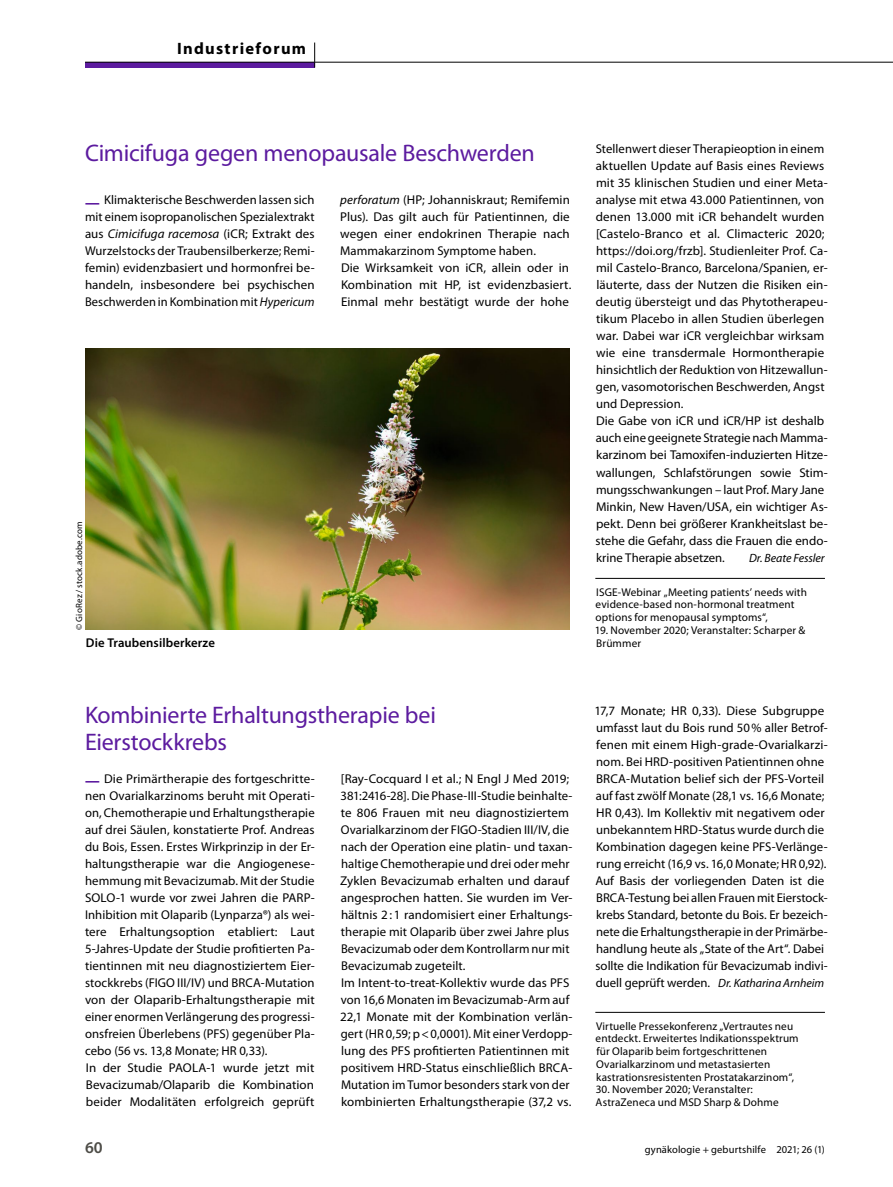
<style>
.page{position:relative;width:893px;height:1187px;background:#fff}
.page>*{position:absolute;margin:0;border:0;box-sizing:border-box;transform-origin:0 0}
.Title_Box{font:24px/27px "Myriad Pro";letter-spacing:-.01em;color:#5c1b9f}
.t1{font:700 16.5px "Myriad Pro";letter-spacing:.08em;color:#000}
.t2{font:600 16.5px "Myriad Pro";color:#4d4c47}
.Para_Meldung{font:12.75px/17px "Myriad Pro";letter-spacing:.005em;color:#000}
.Image_Caption_x{font:600 12.75px "Myriad Pro";letter-spacing:.005em;color:#000}
.Para_Meldung-2{font:italic 12px "Myriad Pro";letter-spacing:-.005em;color:#000}
.Source_x{font:11.25px/12.8px "Myriad Pro";letter-spacing:.01em;color:#000}
.t3{font:10.5px "Myriad Pro";letter-spacing:.015em;color:#000}
.Image_Source_x{font:9px "Myriad Pro";letter-spacing:.02em;color:#000}
.s1{font-weight:700;font-size:16.65px;color:#5c1b9f}
.s2{font-style:italic}
.s3{font-style:italic;font-size:12px}
</style>
<div class="page">
<hr style="left:595px;top:578px;width:230px;height:1px;background:#000">
<img style="left:85px;top:348px;width:485px;height:281px">
<hr style="left:595px;top:1012px;width:230px;height:1px;background:#000">
<div style="left:85px;top:62px;width:230px;height:5px;background:#5c1b9f"></div>
<hr style="left:85px;top:62px;width:230px;height:1px;background:#000">
<hr style="left:315px;top:62px;width:578px;height:1px;background:#000">
<svg style="left:314px;top:43px;width:1px;height:24px"></svg>
<p class="t1" style="left:177px;top:37px;width:131px">Industrieforum</p>
<p class="Title_Box" style="left:85px;top:139px;width:451px">Cimicifuga gegen menopausale Beschwerden</p>
<p class="Para_Meldung" style="left:85px;top:191px;width:231px;text-align:justify"><span class="s1">—</span> Klimakterische Beschwerden lassen sich mit einem isopropanolischen Spezialextrakt aus <span class="s2">Cimicifuga racemosa</span> (iCR; Extrakt des Wurzelstocks der Traubensilberkerze; Remi&shy;femin) evidenzbasiert und hormonfrei be&shy;handeln, insbesondere bei psychischen Beschwerden in Kombination mit <span class="s2">Hypericum</span></p>
<p class="Para_Meldung" style="left:340px;top:191px;width:231px;text-align:justify"><span class="s2">perforatum</span> (HP; Johanniskraut; Remifemin Plus). Das gilt auch für Patientinnen, die wegen einer endokrinen Therapie nach Mammakarzinom Symptome haben.</p>
<p class="Para_Meldung" style="left:596px;top:140px;width:233px">Stellenwert dieser Therapieoption in einem aktuellen Update auf Basis eines Reviews mit 35 klinischen Studien und einer Meta&shy;analyse mit etwa 43.000 Patientinnen, von denen 13.000 mit iCR behandelt wurden [Castelo-Branco et al. Climacteric 2020; https://doi.org/frzb]. Studienleiter Prof. Ca&shy;mil Castelo-Branco, Barcelona/Spanien, er&shy;läuterte, dass der Nutzen die Risiken ein&shy;deutig übersteigt und das Phytotherapeu&shy;tikum Placebo in allen Studien überlegen war. Dabei war iCR vergleichbar wirksam wie eine transdermale Hormontherapie hinsichtlich der Reduktion von Hitzewallun&shy;gen, vasomotorischen Beschwerden, Angst und Depression.</p>
<p class="Para_Meldung" style="left:596px;top:412px;width:234px">Die Gabe von iCR und iCR/HP ist deshalb auch eine geeignete Strategie nach Mamma&shy;karzinom bei Tamoxifen-induzierten Hitze&shy;wallungen, Schlafstörungen sowie Stim&shy;mungsschwankungen – laut Prof. Mary Jane Minkin, New Haven/USA, ein wichtiger As&shy;pekt. Denn bei größerer Krankheitslast be&shy;stehe die Gefahr, dass die Frauen die endo&shy;krine Therapie absetzen.</p>
<p class="Para_Meldung" style="left:341px;top:259px;width:232px">Die Wirksamkeit von iCR, allein oder in<br>Kombination mit HP, ist evidenzbasiert.<br>Einmal mehr bestätigt wurde der hohe</p>
<p class="Image_Source_x" style="left:73px;top:629px;width:110px;rotate:-90deg">© GioRez / stock.adobe.com</p>
<p class="Para_Meldung-2" style="left:749px;top:550px;width:77px">Dr. Beate Fessler</p>
<p class="Source_x" style="left:596px;top:585px;width:213px">ISGE-Webinar „Meeting patients’ needs with evidence-based non-hormonal treatment options for menopausal symptoms“,</p>
<p class="Source_x" style="left:595px;top:623px;width:212px">19. November 2020; Veranstalter: Scharper &amp;</p>
<p class="Image_Caption_x" style="left:86px;top:634px;width:131px">Die Traubensilberkerze</p>
<p class="Source_x" style="left:596px;top:636px;width:46px">Brümmer</p>
<p class="Title_Box" style="left:85px;top:701px;width:352px">Kombinierte Erhaltungstherapie bei<br>Eierstockkrebs</p>
<p class="Para_Meldung" style="left:85px;top:769px;width:231px;text-align:justify"><span class="s1">—</span> Die Primärtherapie des fortgeschritte&shy;nen Ovarialkarzinoms beruht mit Operati&shy;on, Chemotherapie und Erhaltungstherapie auf drei Säulen, konstatierte Prof. Andreas du Bois, Essen. Erstes Wirkprinzip in der Er&shy;haltungstherapie war die Angiogenese&shy;hemmung mit Bevacizumab. Mit der Studie SOLO-1 wurde vor zwei Jahren die PARP-Inhibition mit Olaparib (Lynparza®) als wei&shy;tere Erhaltungsoption etabliert: Laut 5-Jahres-Update der Studie profitierten Pa&shy;tientinnen mit neu diagnostiziertem Eier&shy;stockkrebs (FIGO III/IV) und BRCA-Mutation von der Olaparib-Erhaltungstherapie mit einer enormen Verlängerung des progressi&shy;onsfreien Überlebens (PFS) gegenüber Pla&shy;cebo (56 vs. 13,8 Monate; HR 0,33).</p>
<p class="Para_Meldung" style="left:86px;top:1059px;width:230px;text-align:justify">In der Studie PAOLA-1 wurde jetzt mit Bevacizumab/Olaparib die Kombination beider Modalitäten erfolgreich geprüft</p>
<p class="Para_Meldung" style="left:340px;top:769px;width:234px">[Ray-Cocquard I et al.; N Engl J Med 2019; 381:2416-28]. Die Phase-III-Studie beinhalte&shy;te 806 Frauen mit neu diagnostiziertem Ovarialkarzinom der FIGO-Stadien III/IV, die nach der Operation eine platin- und taxan&shy;haltige Chemotherapie und drei oder mehr Zyklen Bevacizumab erhalten und darauf angesprochen hatten. Sie wurden im Ver&shy;hältnis 2:1 randomisiert einer Erhaltungs&shy;therapie mit Olaparib über zwei Jahre plus Bevacizumab oder dem Kontrollarm nur mit Bevacizumab zugeteilt.</p>
<p class="Para_Meldung" style="left:340px;top:974px;width:234px">Im Intent-to-treat-Kollektiv wurde das PFS von 16,6 Monaten im Bevacizumab-Arm auf 22,1 Monate mit der Kombination verlän&shy;gert (HR 0,59; p&lt;0,0001). Mit einer Verdopp&shy;lung des PFS profitierten Patientinnen mit positivem HRD-Status einschließlich BRCA-Mutation im Tumor besonders stark von der kombinierten Erhaltungstherapie (37,2 vs.</p>
<p class="Para_Meldung" style="left:594px;top:701px;width:235px">17,7 Monate; HR 0,33). Diese Subgruppe umfasst laut du Bois rund 50% aller Betrof&shy;fenen mit einem High-grade-Ovarialkarzi&shy;nom. Bei HRD-positiven Patientinnen ohne BRCA-Mutation belief sich der PFS-Vorteil auf fast zwölf Monate (28,1 vs. 16,6 Monate; HR 0,43). Im Kollektiv mit negativem oder unbekanntem HRD-Status wurde durch die Kombination dagegen keine PFS-Verlänge&shy;rung erreicht (16,9 vs. 16,0 Monate; HR 0,92).</p>
<p class="Para_Meldung" style="left:595px;top:871px;width:234px">Auf Basis der vorliegenden Daten ist die BRCA-Testung bei allen Frauen mit Eierstock&shy;krebs Standard, betonte du Bois. Er bezeich&shy;nete die Erhaltungstherapie in der Primärbe&shy;handlung heute als „State of the Art“. Dabei sollte die Indikation für Bevacizumab indivi&shy;duell geprüft werden. <span class="s3">Dr. Katharina Arnheim</span></p>
<p class="Source_x" style="left:596px;top:1019px;width:205px">Virtuelle Pressekonferenz „Vertrautes neu entdeckt. Erweitertes Indikationsspektrum für Olaparib beim fortgeschrittenen Ovarialkarzinom und metastasierten kastrationsresistenten Prostatakarzinom“,</p>
<p class="Source_x" style="left:596px;top:1082px;width:185px">30. November 2020; Veranstalter:<br>AstraZeneca und MSD Sharp &amp; Dohme</p>
<p class="t2" style="left:85px;top:1136px;width:19px">60</p>
<p class="t3" style="left:645px;top:1142px;width:182px">gynäkologie + geburtshilfe 2021; 26 (1)</p>
</div>
